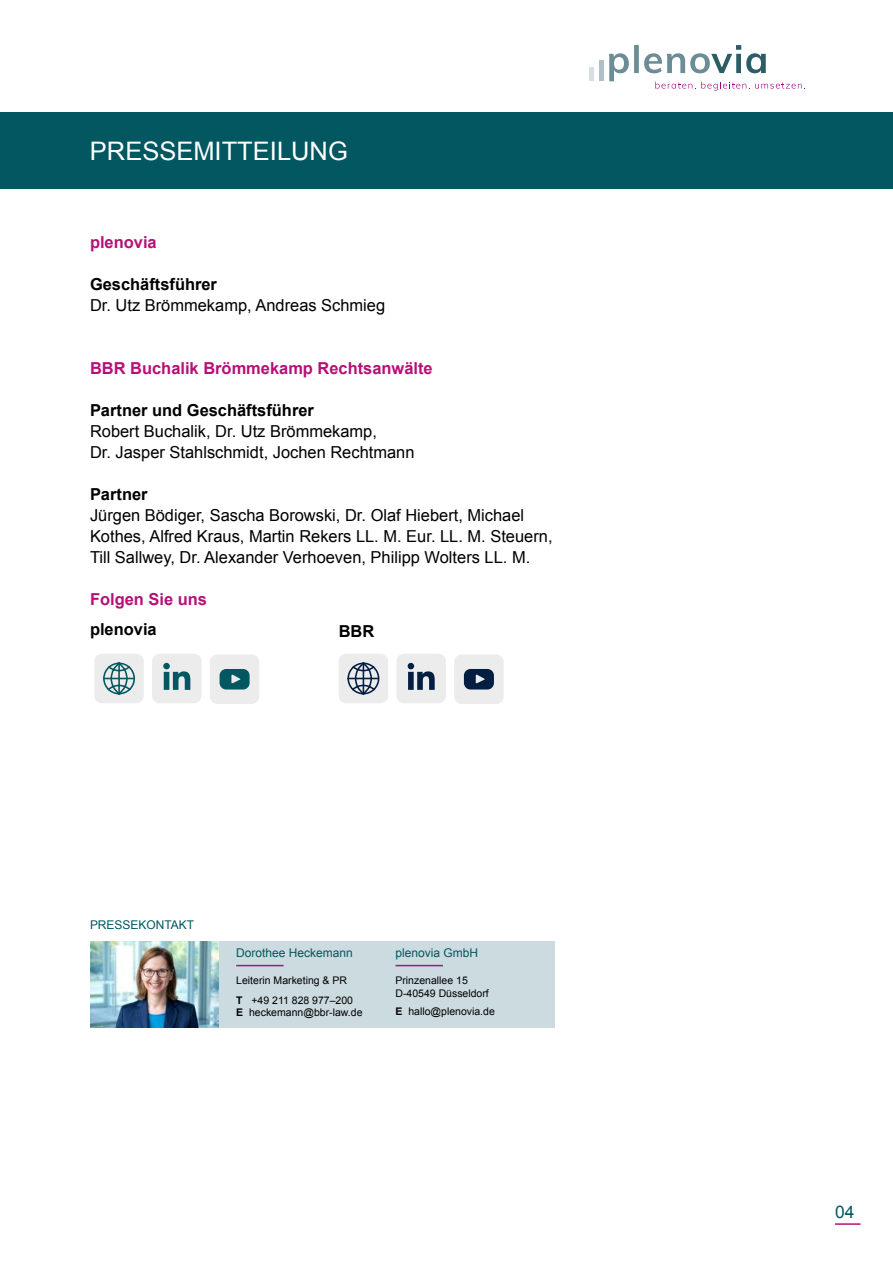
<style>
.page{position:relative;width:893px;height:1263px;background:#fff}
.page>*{position:absolute;margin:0;border:0;box-sizing:border-box;transform-origin:0 0}
.t1{font:25.5px "Arial";color:#fff}
.t2{font:17.4px "Arial";color:#025760}
.t3{font:16.5px/21px "Arial";color:#000}
.t4{font:700 16.5px "Arial";color:#000}
.t5{font:700 16.5px "Arial";color:#b61077}
.t6{font:12px "Arial";color:#025760}
.t7{font:10.5px/19.5px "Arial";color:#000}
.s1{font-weight:700}
</style>
<div class="page">
<div style="left:0;top:112px;width:893px;height:76px;background:#025760"></div>
<svg style="left:609px;top:45px;width:196px;height:46px"></svg>
<div style="left:589px;top:68px;width:5px;height:13px;background:#d6dfe2"></div>
<div style="left:599px;top:60px;width:5px;height:21px;background:#aec1c6"></div>
<hr style="left:835px;top:1223px;width:25px;height:2px;background:#b61077">
<div style="left:91px;top:941px;width:463px;height:87px;background:#ccdbdf"></div>
<img style="left:90px;top:942px;width:128px;height:86px">
<hr style="left:236px;top:965px;width:48px;height:1px;background:#b61077">
<hr style="left:395px;top:965px;width:48px;height:1px;background:#b61077">
<div style="left:339px;top:654px;width:49px;height:49px;background:#ececec;border-radius:8px"></div>
<svg style="left:347px;top:662px;width:32px;height:32px"></svg>
<div style="left:454px;top:654px;width:50px;height:50px;background:#ececec;border-radius:8px"></div>
<svg style="left:464px;top:669px;width:30px;height:20px"></svg>
<div style="left:396px;top:654px;width:50px;height:49px;background:#ececec;border-radius:8px"></div>
<svg style="left:408px;top:663px;width:27px;height:27px"></svg>
<div style="left:94px;top:654px;width:50px;height:49px;background:#ececec;border-radius:8px"></div>
<svg style="left:103px;top:662px;width:32px;height:32px"></svg>
<div style="left:210px;top:654px;width:49px;height:50px;background:#ececec;border-radius:8px"></div>
<svg style="left:220px;top:669px;width:30px;height:20px"></svg>
<div style="left:152px;top:654px;width:50px;height:49px;background:#ececec;border-radius:8px"></div>
<svg style="left:163px;top:663px;width:27px;height:27px"></svg>
<h1 class="t1" style="left:90px;top:134px;width:259px">PRESSEMITTEILUNG</h1>
<p class="t5" style="left:90px;top:236px;width:68px">plenovia</p>
<p class="t4" style="left:90px;top:278px;width:129px">Geschäftsführer</p>
<p class="t3" style="left:90px;top:296px;width:297px">Dr. Utz Brömmekamp, Andreas Schmieg</p>
<p class="t5" style="left:90px;top:362px;width:344px">BBR Buchalik Brömmekamp Rechtsanwälte</p>
<p class="t4" style="left:90px;top:404px;width:225px">Partner und Geschäftsführer</p>
<p class="t3" style="left:90px;top:422px;width:326px">Robert Buchalik, Dr. Utz Brömmekamp,<br>Dr. Jasper Stahlschmidt, Jochen Rechtmann</p>
<p class="t4" style="left:90px;top:488px;width:59px">Partner</p>
<p class="t3" style="left:90px;top:506px;width:464px">Jürgen Bödiger, Sascha Borowski, Dr. Olaf Hiebert, Michael<br>Kothes, Alfred Kraus, Martin Rekers LL. M. Eur. LL. M. Steuern,<br>Till Sallwey, Dr. Alexander Verhoeven, Philipp Wolters LL. M.</p>
<p class="t5" style="left:90px;top:593px;width:118px">Folgen Sie uns</p>
<p class="t4" style="left:90px;top:623px;width:68px">plenovia</p>
<p class="t4" style="left:339px;top:624px;width:37px">BBR</p>
<p class="t6" style="left:90px;top:917px;width:106px">PRESSEKONTAKT</p>
<p class="t6" style="left:236px;top:948px;width:118px">Dorothee Heckemann</p>
<p class="t6" style="left:395px;top:948px;width:84px">plenovia GmbH</p>
<p class="t7" style="left:236px;top:971px;width:118px">Leiterin Marketing &amp; PR<br><span class="s1">T</span> +49 211 828 977–200</p>
<p class="t7" style="left:236px;top:1004px;width:128px"><span class="s1">E</span> heckemann@bbr-law.de</p>
<p class="t7" style="left:395px;top:975px;width:95px;line-height:12.6px">Prinzenallee 15<br>D-40549 Düsseldorf</p>
<p class="t7" style="left:395px;top:1002px;width:101px"><span class="s1">E</span> hallo@plenovia.de</p>
<p class="t2" style="left:835px;top:1206px;width:21px">04</p>
</div>
